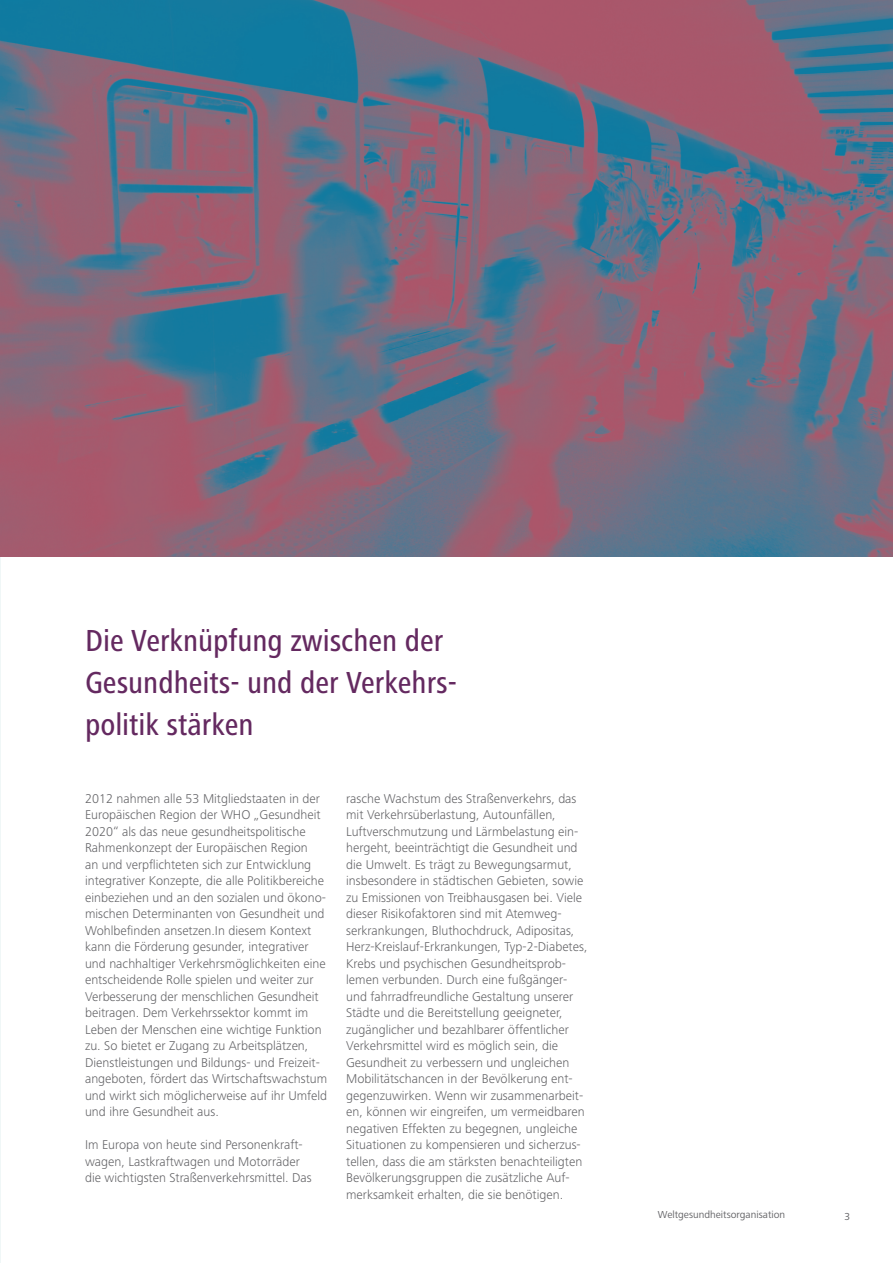
<style>
.page{position:relative;width:893px;height:1263px;background:#fff}
.page>*{position:absolute;margin:0;border:0;box-sizing:border-box;transform-origin:0 0}
.Heading1{font:500 condensed 31.5px "Frutiger Next LT";color:#642960}
.t1{font:300 13.2px/16.5px "Frutiger Next LT";color:#636366}
.t2{font:10.5px "Frutiger Next LT";color:#636366}
</style>
<div class="page">
<img style="left:0;top:0;width:893px;height:557px">
<p class="Heading1" style="left:85px;top:623px;width:360px">Die Verknüpfung zwischen der</p>
<p class="Heading1" style="left:85px;top:665px;width:373px">Gesundheits- und der Verkehrs-</p>
<p class="Heading1" style="left:85px;top:707px;width:170px">politik stärken</p>
<p class="t1" style="left:85px;top:790px;width:244px">2012 nahmen alle 53 Mitgliedstaaten in der Europäischen Region der WHO „Gesundheit 2020“ als das neue gesundheitspolitische Rahmenkonzept der Europäischen Region<br>an und verpflichteten sich zur Entwicklung integrativer Konzepte, die alle Politikbereiche einbeziehen und an den sozialen und ökono&shy;mischen Determinanten von Gesundheit und Wohlbefinden ansetzen.In diesem Kontext kann die Förderung gesunder, integrativer und nachhaltiger Verkehrsmöglichkeiten eine entscheidende Rolle spielen und weiter zur Verbesserung der menschlichen Gesundheit beitragen. Dem Verkehrssektor kommt im Leben der Menschen eine wichtige Funktion zu. So bietet er Zugang zu Arbeitsplätzen, Dienstleistungen und Bildungs- und Freizeit&shy;angeboten, fördert das Wirtschaftswachstum und wirkt sich möglicherweise auf ihr Umfeld und ihre Gesundheit aus.</p>
<p class="t1" style="left:85px;top:1136px;width:228px">Im Europa von heute sind Personenkraft&shy;wagen, Lastkraftwagen und Motorräder die wichtigsten Straßenverkehrsmittel. Das</p>
<p class="t1" style="left:346px;top:790px;width:243px">rasche Wachstum des Straßenverkehrs, das mit Verkehrsüberlastung, Autounfällen, Luftverschmutzung und Lärmbelastung ein&shy;hergeht, beeinträchtigt die Gesundheit und die Umwelt. Es trägt zu Bewegungsarmut, insbesondere in städtischen Gebieten, sowie zu Emissionen von Treibhausgasen bei. Viele dieser Risikofaktoren sind mit Atemweg&shy;serkrankungen, Bluthochdruck, Adipositas, Herz-Kreislauf-Erkrankungen, Typ-2-Diabetes, Krebs und psychischen Gesundheitsprob&shy;lemen verbunden. Durch eine fußgänger&shy;und fahrradfreundliche Gestaltung unserer Städte und die Bereitstellung geeigneter, zugänglicher und bezahlbarer öffentlicher Verkehrsmittel wird es möglich sein, die Gesundheit zu verbessern und ungleichen Mobilitätschancen in der Bevölkerung ent&shy;gegenzuwirken. Wenn wir zusammenarbeit&shy;en, können wir eingreifen, um vermeidbaren negativen Effekten zu begegnen, ungleiche Situationen zu kompensieren und sicherzus&shy;tellen, dass die am stärksten benachteiligten Bevölkerungsgruppen die zusätzliche Auf&shy;merksamkeit erhalten, die sie benötigen.</p>
<p class="t2" style="left:658px;top:1209px;width:129px">Weltgesundheitsorganisation</p>
<p class="t2" style="left:844px;top:1210px;width:7px">3</p>
</div>
